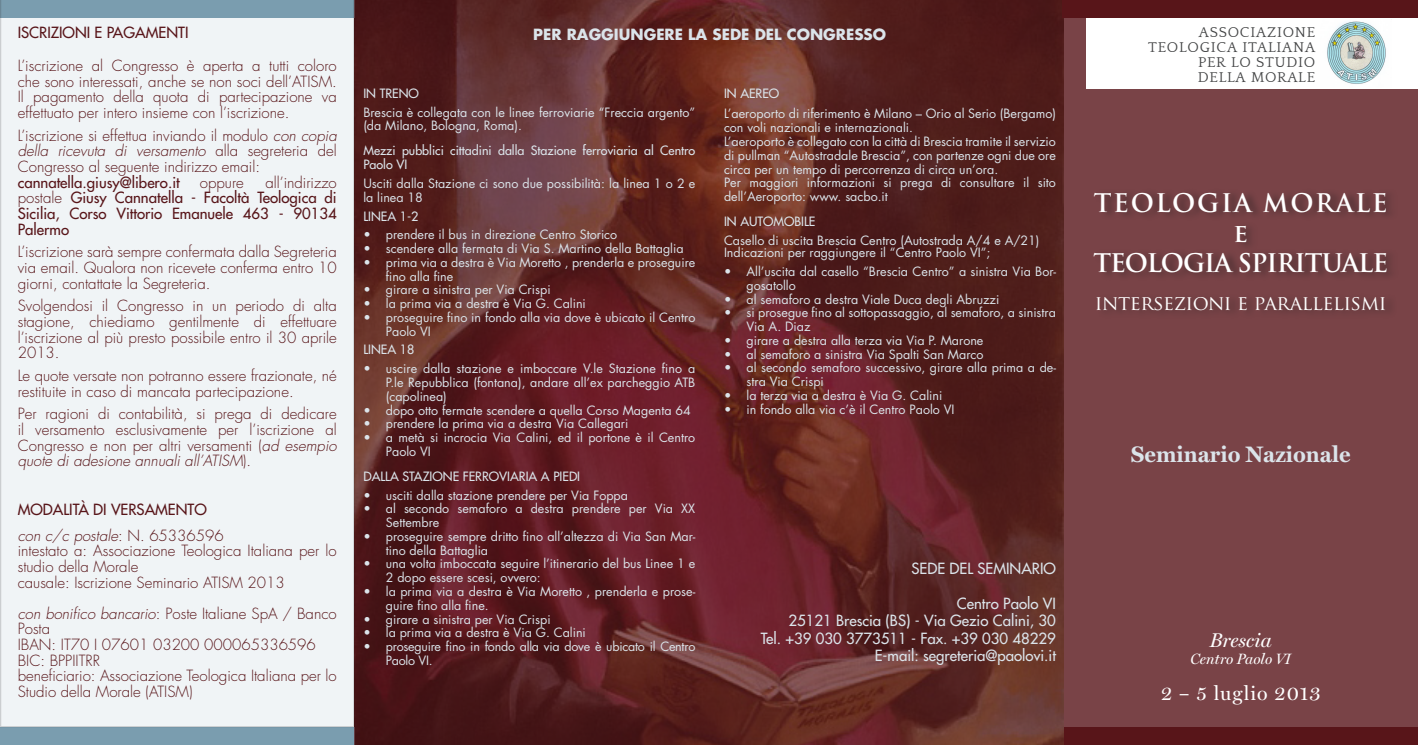
<style>
.page{position:relative;width:1418px;height:745px;background:#fff}
.page>*{position:absolute;margin:0;border:0;box-sizing:border-box;transform-origin:0 0}
.t1{font:700 25px "Trajan Pro";letter-spacing:-.04em;color:#fff}
.t2{font:700 25px "Trajan Pro";letter-spacing:.07em;color:#fff}
.t3{font:700 22.5px "Miller Text";color:#dbe4ea}
.t4{font:20px "Trajan Pro";letter-spacing:-.02em;color:#fff}
.t5{font:20px "Miller Display";letter-spacing:.05em;color:#fff}
.t6{font:italic 20px "Miller Display";color:#fff}
.t7{font:300 15px/15.6px "Futura Std";color:#581519;text-align:justify}
.t8{font:500 15px/15.6px "Futura Std";color:#581519;text-align:justify}
.t9{font:500 15px "Futura Std";color:#dbe4ea}
.t10{font:15px "Quattrocento";letter-spacing:.05em;color:#414243}
.t11{font:700 15px "Futura Std";color:#dbe4ea}
.t12{font:italic 300 15px "Futura Std";color:#581519}
.t13{font:italic 15px "Miller Display";color:#fff}
.t14{font:12.5px/13.8px "Futura Std";color:#dbe4ea}
.t15{font:500 12.5px/13.8px "Futura Std";color:#dbe4ea}
.t16{font:12.5px/13.8px "Futura Std";letter-spacing:-.02em;color:#dbe4ea}
.s1{font-style:italic}
.s2{font-weight:300}
.s3{font-style:normal}
</style>
<div class="page">
<div style="left:1045px;top:0;width:372px;height:743px;background:#794347"></div>
<div style="left:1085px;top:18px;width:332px;height:70px;background:#fff"></div>
<div style="left:1062px;top:0;width:355px;height:17px;background:#581519"></div>
<div style="left:1064px;top:726px;width:353px;height:18px;background:#581519"></div>
<div style="left:0;top:726px;width:354px;height:18px;background:#7a9daf"></div>
<div style="left:1093px;top:188px;width:306px;height:131px;background:#231f20;opacity:.56"></div>
<svg style="left:354px;top:0;width:709px;height:743px;background:#5d2423"></svg>
<div style="left:0;top:0;width:354px;height:726px;background:#f0f4f6"></div>
<img style="left:1327px;top:21px;width:59px;height:63px">
<p class="t8" style="left:18px;top:25px;width:172px">ISCRIZIONI E PAGAMENTI</p>
<p class="t7" style="left:18px;top:58px;width:320px">L’iscrizione al Congresso è aperta a tutti coloro che sono interessati, anche se non soci dell’ATISM.<br>Il pagamento della quota di partecipazione va effettuato per intero insieme con l’iscrizione.</p>
<p class="t7" style="left:18px;top:128px;width:320px">L’iscrizione si effettua inviando il modulo <span class="s1">con copia della ricevuta di versamento</span> alla segreteria del Congresso al seguente indirizzo email:</p>
<p class="t8" style="left:18px;top:174px;width:163px">cannatella.giusy@libero.it</p>
<p class="t7" style="left:200px;top:175px;width:45px">oppure</p>
<p class="t8" style="left:18px;top:174px;width:320px;text-indent:248px"><span class="s2">all’indirizzo postale</span> Giusy Cannatella - Facoltà Teologica di Sicilia, Corso Vittorio Emanuele 463 - 90134<br>Palermo</p>
<p class="t7" style="left:18px;top:244px;width:320px">L’iscrizione sarà sempre confermata dalla Segreteria via email. Qualora non ricevete conferma entro 10 giorni, contattate la Segreteria.</p>
<p class="t7" style="left:18px;top:298px;width:320px">Svolgendosi il Congresso in un periodo di alta stagione, chiediamo gentilmente di effettuare l’iscrizione al più presto possibile entro il 30 aprile 2013.</p>
<p class="t7" style="left:18px;top:368px;width:320px">Le quote versate non potranno essere frazionate, né restituite in caso di mancata partecipazione.</p>
<p class="t7" style="left:18px;top:406px;width:320px">Per ragioni di contabilità, si prega di dedicare il versamento esclusivamente per l’iscrizione al Congresso e non per altri versamenti (<span class="s1">ad esempio quote di adesione annuali all’ATISM</span>).</p>
<p class="t8" style="left:18px;top:501px;width:191px">MODALITÀ DI VERSAMENTO</p>
<p class="t12" style="left:18px;top:525px;width:207px">con c/c postale<span class="s3">: N. 65336596</span></p>
<p class="t7" style="left:18px;top:543px;width:320px">intestato a: Associazione Teologica Italiana per lo studio della Morale</p>
<p class="t7" style="left:18px;top:574px;width:269px">causale: Iscrizione Seminario ATISM 2013</p>
<p class="t7" style="left:18px;top:605px;width:320px"><span class="s1">con bonifico bancario</span>: Poste Italiane SpA / Banco<br>Posta</p>
<p class="t7" style="left:18px;top:636px;width:300px">IBAN: IT70 I 07601 03200 000065336596</p>
<p class="t7" style="left:18px;top:652px;width:84px">BIC: BPPIITRR</p>
<p class="t7" style="left:18px;top:668px;width:320px">beneficiario: Associazione Teologica Italiana per lo<br>Studio della Morale (ATISM)</p>
<p class="t11" style="left:533px;top:24px;width:354px">PER RAGGIUNGERE LA SEDE DEL CONGRESSO</p>
<p class="t15" style="left:363px;top:86px;width:57px">IN TRENO</p>
<p class="t14" style="left:363px;top:105px;width:333px">Brescia è collegata con le linee ferroviarie “Freccia argento” (da Milano, Bologna, Roma).</p>
<p class="t15" style="left:363px;top:144px;width:333px">Mezzi pubblici cittadini dalla Stazione ferroviaria al Centro<br>Paolo VI</p>
<p class="t14" style="left:363px;top:176px;width:333px">Usciti dalla Stazione ci sono due possibilità: la linea 1 o 2 e la linea 18</p>
<p class="t15" style="left:363px;top:209px;width:57px">LINEA 1-2</p>
<p class="t14" style="left:363px;top:228px;width:255px">• prendere il bus in direzione Centro Storico</p>
<p class="t14" style="left:363px;top:241px;width:322px">• scendere alla fermata di Via S. Martino della Battaglia</p>
<p class="t14" style="left:386px;top:255px;width:311px;text-indent:-22px">• prima via a destra è Via Moretto , prenderla e proseguire fino alla fine</p>
<p class="t14" style="left:363px;top:283px;width:189px">• girare a sinistra per Via Crispi</p>
<p class="t14" style="left:363px;top:296px;width:224px">• la prima via a destra è Via G. Calini</p>
<p class="t14" style="left:386px;top:310px;width:311px;text-indent:-22px">• proseguire fino in fondo alla via dove è ubicato il Centro<br>Paolo VI</p>
<p class="t15" style="left:363px;top:343px;width:52px">LINEA 18</p>
<p class="t14" style="left:386px;top:361px;width:311px;text-align:justify;text-indent:-22px">• uscire dalla stazione e imboccare V.le Stazione fino a P.le Repubblica (fontana), andare all’ex parcheggio ATB (capolinea)</p>
<p class="t14" style="left:363px;top:403px;width:329px">• dopo otto fermate scendere a quella Corso Magenta 64</p>
<p class="t14" style="left:363px;top:416px;width:266px">• prendere la prima via a destra Via Callegari</p>
<p class="t14" style="left:386px;top:430px;width:311px;text-indent:-22px">• a metà si incrocia Via Calini, ed il portone è il Centro<br>Paolo VI</p>
<p class="t15" style="left:363px;top:469px;width:218px">DALLA STAZIONE FERROVIARIA A PIEDI</p>
<p class="t14" style="left:363px;top:488px;width:266px">• usciti dalla stazione prendere per Via Foppa</p>
<p class="t14" style="left:386px;top:501px;width:311px;text-indent:-22px">• al secondo semaforo a destra prendere per Via XX<br>Settembre</p>
<p class="t14" style="left:386px;top:529px;width:311px;text-indent:-22px">• proseguire sempre dritto fino all’altezza di Via San Mar&shy;tino della Battaglia</p>
<p class="t14" style="left:386px;top:556px;width:311px;text-indent:-22px">• una volta imboccata seguire l’itinerario del bus Linee 1 e<br>2 dopo essere scesi, ovvero:</p>
<p class="t14" style="left:386px;top:584px;width:311px;text-indent:-22px">• la prima via a destra è Via Moretto , prenderla e prose&shy;guire fino alla fine.</p>
<p class="t14" style="left:363px;top:611px;width:189px">• girare a sinistra per Via Crispi</p>
<p class="t14" style="left:363px;top:625px;width:224px">• la prima via a destra è Via G. Calini</p>
<p class="t16" style="left:386px;top:639px;width:311px;text-indent:-22px">• proseguire fino in fondo alla via dove è ubicato il Centro<br>Paolo VI.</p>
<p class="t15" style="left:724px;top:87px;width:57px">IN AEREO</p>
<p class="t14" style="left:724px;top:107px;width:333px">L’aeroporto di riferimento è Milano – Orio al Serio (Bergamo) con voli nazionali e internazionali.</p>
<p class="t14" style="left:724px;top:134px;width:333px;text-align:justify">L’aeroporto è collegato con la città di Brescia tramite il servizio di pullman “Autostradale Brescia”, con partenze ogni due ore circa per un tempo di percorrenza di circa un’ora.</p>
<p class="t14" style="left:724px;top:176px;width:333px">Per maggiori informazioni si prega di consultare il sito dell’Aeroporto: www. sacbo.it</p>
<p class="t15" style="left:724px;top:214px;width:93px">IN AUTOMOBILE</p>
<p class="t14" style="left:724px;top:233px;width:317px">Casello di uscita Brescia Centro (Autostrada A/4 e A/21)</p>
<p class="t14" style="left:724px;top:246px;width:268px">Indicazioni per raggiungere il “Centro Paolo VI”;</p>
<p class="t14" style="left:746px;top:264px;width:311px;text-indent:-22px">• All’uscita dal casello “Brescia Centro” a sinistra Via Bor&shy;gosatollo</p>
<p class="t14" style="left:724px;top:292px;width:277px">• al semaforo a destra Viale Duca degli Abruzzi</p>
<p class="t14" style="left:746px;top:306px;width:311px;text-indent:-22px">• si prosegue fino al sottopassaggio, al semaforo, a sinistra<br>Via A. Diaz</p>
<p class="t14" style="left:724px;top:333px;width:261px">• girare a destra alla terza via Via P. Marone</p>
<p class="t14" style="left:724px;top:347px;width:261px">• al semaforo a sinistra Via Spalti San Marco</p>
<p class="t14" style="left:746px;top:361px;width:311px;text-indent:-22px">• al secondo semaforo successivo, girare alla prima a de&shy;stra Via Crispi</p>
<p class="t14" style="left:724px;top:388px;width:220px">• la terza via a destra è Via G. Calini</p>
<p class="t14" style="left:724px;top:402px;width:232px">• in fondo alla via c’è il Centro Paolo VI</p>
<p class="t9" style="left:911px;top:558px;width:146px">SEDE DEL SEMINARIO</p>
<p class="t9" style="left:956px;top:593px;width:101px">Centro Paolo VI</p>
<p class="t9" style="left:788px;top:611px;width:269px">25121 Brescia (BS) - Via Gezio Calini, 30</p>
<p class="t9" style="left:760px;top:628px;width:297px">Tel. +39 030 3773511 - Fax. +39 030 48229</p>
<p class="t9" style="left:874px;top:646px;width:183px">E-mail: segreteria@paolovi.it</p>
<p class="t10" style="left:1198px;top:23px;width:118px">ASSOCIAZIONE</p>
<p class="t10" style="left:1148px;top:38px;width:168px">TEOLOGICA ITALIANA</p>
<p class="t10" style="left:1198px;top:53px;width:119px">PER LO STUDIO</p>
<p class="t10" style="left:1197px;top:68px;width:119px">DELLA MORALE</p>
<p class="t2" style="left:1093px;top:187px;width:295px">TEOLOGIA MORALE</p>
<p class="t1" style="left:1233px;top:217px;width:16px">e</p>
<p class="t1" style="left:1093px;top:247px;width:296px">TEOLOGIA SPIRITUALE</p>
<p class="t4" style="left:1094px;top:289px;width:293px">INTERSEZIONI E PARALLELISMI</p>
<p class="t3" style="left:1130px;top:440px;width:221px">Seminario Nazionale</p>
<p class="t6" style="left:1209px;top:628px;width:64px">Brescia</p>
<p class="t13" style="left:1190px;top:650px;width:102px">Centro Paolo VI</p>
<p class="t5" style="left:1160px;top:680px;width:162px">2 – 5 luglio 2013</p>
</div>
